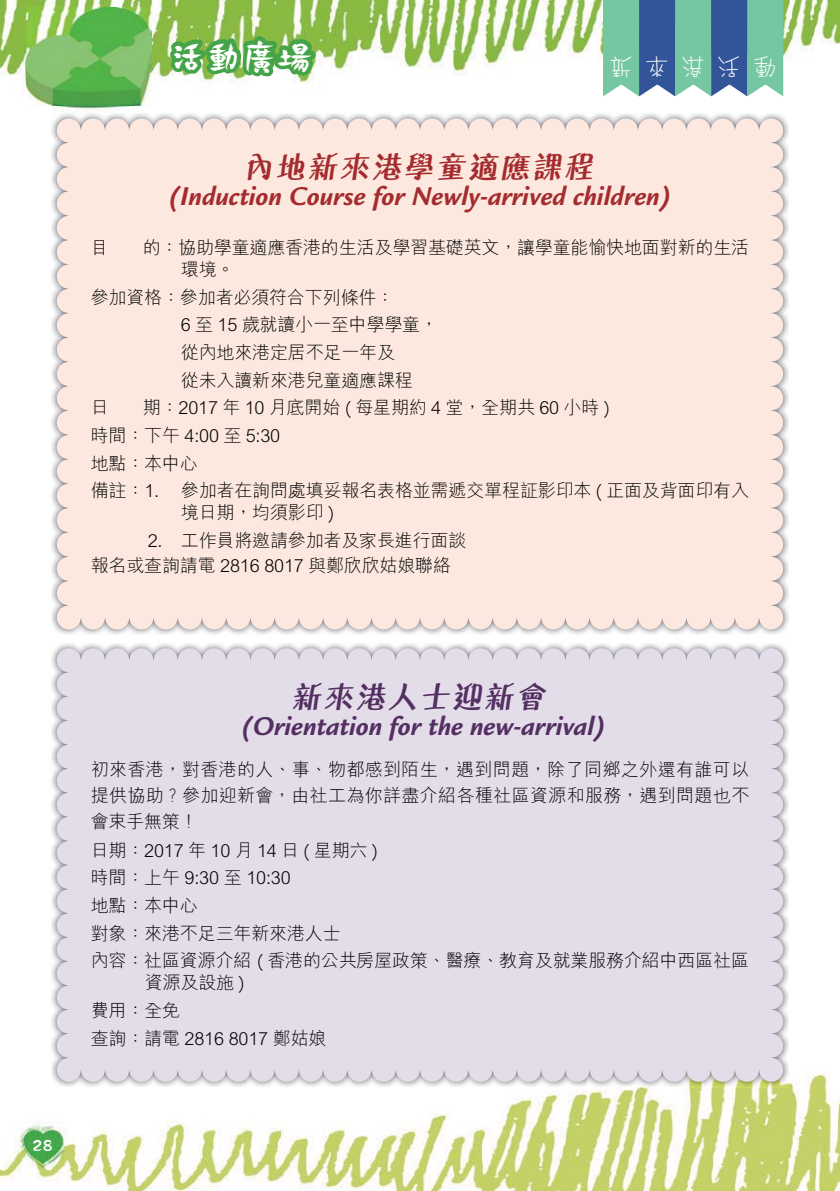
<style>
.page{position:relative;width:840px;height:1191px;background:#fff}
.page>*{position:absolute;margin:0;border:0;box-sizing:border-box;transform-origin:0 0}
.t1{font:36px "M Windy HK Bold E Ten B5 H";color:#fff}
.t2{font:32px "M Marker HK Bold E Ten B5 H";color:#a42b2e}
.t3{font:32px "M Marker HK Bold E Ten B5 H";color:#542f62}
.t4{font:italic 700 28px "Legacy Sans";color:#a42b2e}
.t5{font:italic 700 28px "Legacy Sans";color:#542f62}
.t6{font:24px "M Cute HK Light E Ten B5 H";letter-spacing:.5em;color:#fff}
.t7{font:18px/27.6px "M Hei HK Light E Ten B5 H";letter-spacing:-.01em;color:#000102}
.t8{font:16px "M Windy HK Bold E Ten B5 H";color:#fff}
</style>
<div class="page">
<img style="left:0;top:0;width:839px;height:1191px">
<img style="left:51px;top:113px;width:737px;height:523px">
<div style="left:69px;top:130px;width:701px;height:487px;background:#fce8de"></div>
<svg style="left:57px;top:155px;width:12px;height:450px"></svg>
<svg style="left:770px;top:143px;width:12px;height:450px"></svg>
<svg style="left:57px;top:617px;width:24px;height:1px"></svg>
<svg style="left:93px;top:605px;width:689px;height:24px"></svg>
<svg style="left:770px;top:130px;width:12px;height:1px"></svg>
<svg style="left:57px;top:118px;width:689px;height:24px"></svg>
<img style="left:51px;top:642px;width:737px;height:446px">
<div style="left:69px;top:660px;width:701px;height:409px;background:#e3dce9"></div>
<svg style="left:93px;top:1069px;width:665px;height:12px"></svg>
<svg style="left:81px;top:648px;width:665px;height:12px"></svg>
<svg style="left:57px;top:684px;width:24px;height:397px"></svg>
<svg style="left:770px;top:1057px;width:1px;height:24px"></svg>
<svg style="left:758px;top:648px;width:24px;height:397px"></svg>
<svg style="left:69px;top:648px;width:1px;height:12px"></svg>
<svg style="left:602px;top:0;width:180px;height:96px"></svg>
<svg style="left:159px;top:22px;width:163px;height:68px"></svg>
<img style="left:26px;top:8px;width:125px;height:98px">
<h1 class="t1" style="left:169px;top:43px;width:145px">活動廣場</h1>
<h3 class="t6" style="left:608px;top:57px;width:169px">新來港活動</h3>
<h2 class="t2" style="left:244px;top:155px;width:354px">內地新來港學童適應課程</h2>
<h3 class="t4" style="left:169px;top:186px;width:502px">(Induction Course for Newly-arrived children)</h3>
<p class="t7" style="left:91px;top:236px;width:19px">目</p>
<p class="t7" style="left:181px;top:238px;width:569px;line-height:22px;text-indent:-38px">的：協助學童適應香港的生活及學習基礎英文，讓學童能愉快地面對新的生活環境。</p>
<p class="t7" style="left:91px;top:285px;width:305px">參加資格：參加者必須符合下列條件：</p>
<p class="t7" style="left:181px;top:313px;width:259px">6 至 15 歲就讀小一至中學學童，</p>
<p class="t7" style="left:181px;top:341px;width:216px">從內地來港定居不足一年及</p>
<p class="t7" style="left:181px;top:368px;width:233px">從未入讀新來港兒童適應課程</p>
<p class="t7" style="left:91px;top:396px;width:19px">日</p>
<p class="t7" style="left:91px;top:396px;width:659px;text-indent:52px">期：2017 年 10 月底開始 ( 每星期約 4 堂，全期共 60 小時 )<br>時間：下午 4:00 至 5:30<br>地點：本中心<br>備註：1. 參加者在詢問處填妥報名表格並需遞交單程証影印本 ( 正面及背面印有入</p>
<p class="t7" style="left:181px;top:501px;width:155px">境日期，均須影印 )</p>
<p class="t7" style="left:91px;top:530px;width:377px;line-height:24.8px;text-indent:57px">2. 工作員將邀請參加者及家長進行面談報名或查詢請電 2816 8017 與鄭欣欣姑娘聯絡</p>
<p class="t8" style="left:33px;top:1139px;width:21px">28</p>
<h2 class="t3" style="left:292px;top:684px;width:257px">新來港人士迎新會</h2>
<h3 class="t5" style="left:242px;top:715px;width:364px">(Orientation for the new-arrival)</h3>
<p class="t7" style="left:91px;top:758px;width:659px;line-height:26px;text-align:justify">初來香港，對香港的人、事、物都感到陌生，遇到問題，除了同鄉之外還有誰可以提供協助？參加迎新會，由社工為你詳盡介紹各種社區資源和服務，遇到問題也不會束手無策！</p>
<p class="t7" style="left:91px;top:838px;width:659px">日期：2017 年 10 月 14 日 ( 星期六 )<br>時間：上午 9:30 至 10:30<br>地點：本中心<br>對象：來港不足三年新來港人士<br>內容：社區資源介紹 ( 香港的公共房屋政策、醫療、教育及就業服務介紹中西區社區</p>
<p class="t7" style="left:91px;top:971px;width:237px;text-indent:54px">資源及設施 )<br>費用：全免<br>查詢：請電 2816 8017 鄭姑娘</p>
</div>
